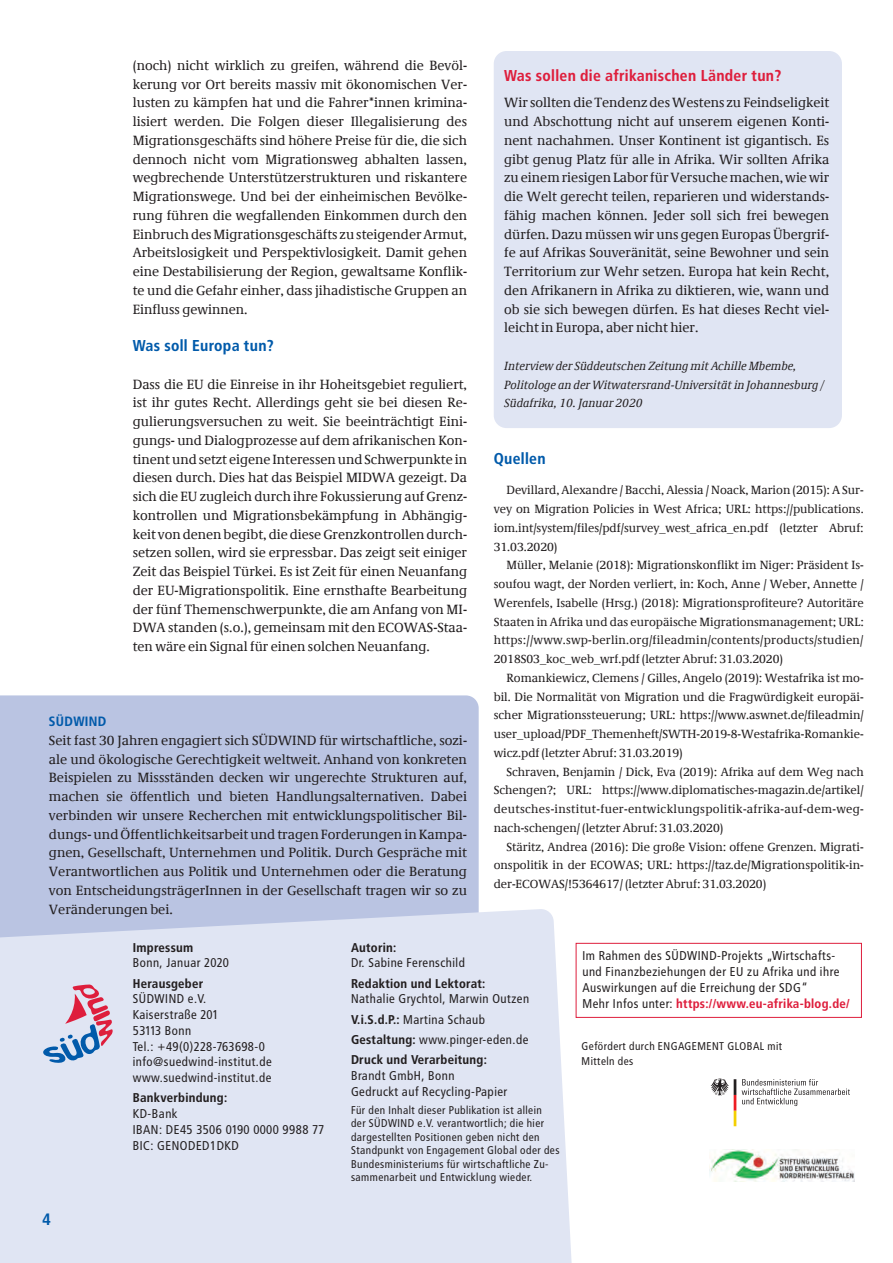
<style>
.page{position:relative;width:893px;height:1263px;background:#fff}
.page>*{position:absolute;margin:0;border:0;box-sizing:border-box;transform-origin:0 0}
.t1{font:700 16.5px "Transit";color:#015aaa}
.Zwischenüberschrift{font:700 15.75px "Transit";color:#de1e3c}
.Zwischenüberschrift-2{font:700 15.75px "Transit";color:#015aaa}
.Absatz{font:13.5px/18.8px "Demos Com";color:#231f20;text-align:justify}
.Copy{font:13.5px/18.8px "Demos Com";color:#231f20;text-align:justify}
.Copy-2{font:700 13.5px "Transit";color:#015aaa}
.Copy-3{font:12.75px/15.8px "Transit";color:#231f20}
.Copy-4{font:700 12.75px "Transit";color:#231f20}
.t2{font:700 12.75px "Transit";color:#de1e3c}
.Copy-5{font:12.75px "Transit";letter-spacing:-.025em;color:#231f20}
.Absatz-2{font:12px/18.8px "Demos Com";color:#231f20;text-align:justify}
.Absatz-3{font:italic 12px/18.8px "Demos Com";color:#231f20}
.t3{font:11.25px/13.5px "Transit";color:#231f20}
.s1{font-weight:700}
.s2{font-weight:400;color:#231f20}
</style>
<div class="page">
<div style="left:0;top:695px;width:479px;height:214px;background:#bac4e2"></div>
<div style="left:0;top:909px;width:579px;height:354px;background:#e0e5f3"></div>
<svg style="left:43px;top:984px;width:70px;height:79px;background:#c3b4cd"></svg>
<div style="left:494px;top:51px;width:348px;height:377px;background:#e0e5f3;border-radius:13px"></div>
<div style="left:576px;top:943px;width:286px;height:75px;border:1px solid #de1e3c"></div>
<svg style="left:711px;top:1078px;width:25px;height:48px"></svg>
<svg style="left:742px;top:1079px;width:108px;height:27px"></svg>
<img style="left:710px;top:1149px;width:145px;height:32px">
<p class="Absatz" style="left:133px;top:56px;width:336px">(noch) nicht wirklich zu greifen, während die Bevöl&shy;kerung vor Ort bereits massiv mit ökonomischen Ver&shy;lusten zu kämpfen hat und die Fahrer*innen krimina&shy;lisiert werden. Die Folgen dieser Illegalisierung des Migrationsgeschäfts sind höhere Preise für die, die sich dennoch nicht vom Migrationsweg abhalten lassen, wegbrechende Unterstützerstrukturen und riskantere Migrationswege. Und bei der einheimischen Bevölke&shy;rung führen die wegfallenden Einkommen durch den Einbruch des Migrationsgeschäfts zu steigender Armut, Arbeitslosigkeit und Perspektivlosigkeit. Damit gehen eine Destabilisierung der Region, gewaltsame Konflik&shy;te und die Gefahr einher, dass jihadistische Gruppen an Einfluss gewinnen.</p>
<p class="Zwischenüberschrift-2" style="left:133px;top:336px;width:143px">Was soll Europa tun?</p>
<p class="Absatz" style="left:133px;top:375px;width:336px">Dass die EU die Einreise in ihr Hoheitsgebiet reguliert, ist ihr gutes Recht. Allerdings geht sie bei diesen Re&shy;gulierungsversuchen zu weit. Sie beeinträchtigt Eini&shy;gungs- und Dialogprozesse auf dem afrikanischen Kon&shy;tinent und setzt eigene Interessen und Schwerpunkte in diesen durch. Dies hat das Beispiel MIDWA gezeigt. Da sich die EU zugleich durch ihre Fokussierung auf Grenz&shy;kontrollen und Migrationsbekämpfung in Abhängig&shy;keit von denen begibt, die diese Grenzkontrollen durch&shy;setzen sollen, wird sie erpressbar. Das zeigt seit einiger Zeit das Beispiel Türkei. Es ist Zeit für einen Neuanfang der EU-Migrationspolitik. Eine ernsthafte Bearbeitung der fünf Themenschwerpunkte, die am Anfang von MI-DWA standen (s.o.), gemeinsam mit den ECOWAS-Staa&shy;ten wäre ein Signal für einen solchen Neuanfang.</p>
<p class="Copy-2" style="left:49px;top:713px;width:59px">SÜDWIND</p>
<p class="Copy" style="left:49px;top:731px;width:420px">Seit fast 30 Jahren engagiert sich SÜDWIND für wirtschaftliche, sozi&shy;ale und ökologische Gerechtigkeit weltweit. Anhand von konkreten Beispielen zu Missständen decken wir ungerechte Strukturen auf, machen sie öffentlich und bieten Handlungsalternativen. Dabei verbinden wir unsere Recherchen mit entwicklungspolitischer Bil&shy;dungs- und Öffentlichkeitsarbeit und tragen Forderungen in Kampa&shy;gnen, Gesellschaft, Unternehmen und Politik. Durch Gespräche mit Verantwortlichen aus Politik und Unternehmen oder die Beratung von EntscheidungsträgerInnen in der Gesellschaft tragen wir so zu Veränderungen bei.</p>
<p class="Zwischenüberschrift" style="left:504px;top:66px;width:279px">Was sollen die afrikanischen Länder tun?</p>
<p class="Absatz" style="left:504px;top:94px;width:326px">Wir sollten die Tendenz des Westens zu Feindseligkeit und Abschottung nicht auf unserem eigenen Konti&shy;nent nachahmen. Unser Kontinent ist gigantisch. Es gibt genug Platz für alle in Afrika. Wir sollten Afrika zu einem riesigen Labor für Versuche machen, wie wir die Welt gerecht teilen, reparieren und widerstands&shy;fähig machen können. Jeder soll sich frei bewegen dürfen. Dazu müssen wir uns gegen Europas Übergrif&shy;fe auf Afrikas Souveränität, seine Bewohner und sein Territorium zur Wehr setzen. Europa hat kein Recht, den Afrikanern in Afrika zu diktieren, wie, wann und ob sie sich bewegen dürfen. Es hat dieses Recht viel&shy;leicht in Europa, aber nicht hier.</p>
<p class="Absatz-3" style="left:504px;top:356px;width:322px">Interview der Süddeutschen Zeitung mit Achille Mbembe,<br>Politologe an der Witwatersrand-Universität in Johannesburg /<br>Südafrika, 10. Januar 2020</p>
<p class="Zwischenüberschrift-2" style="left:494px;top:449px;width:54px">Quellen</p>
<p class="Absatz-2" style="left:494px;top:481px;width:371px;text-indent:13px">Devillard, Alexandre / Bacchi, Alessia / Noack, Marion (2015): A Sur&shy;vey on Migration Policies in West Africa; URL: https://publications. iom.int/system/files/pdf/survey_west_africa_en.pdf (letzter Abruf:<br>31.03.2020)</p>
<p class="Absatz-2" style="left:494px;top:556px;width:371px;text-indent:13px">Müller, Melanie (2018): Migrationskonflikt im Niger: Präsident Is&shy;soufou wagt, der Norden verliert, in: Koch, Anne / Weber, Annette / Werenfels, Isabelle (Hrsg.) (2018): Migrationsprofiteure? Autoritäre Staaten in Afrika und das europäische Migrationsmanagement; URL: https://www.swp-berlin.org/fileadmin/contents/products/studien/ 2018S03_koc_web_wrf.pdf (letzter Abruf: 31.03.2020)</p>
<p class="Absatz-2" style="left:494px;top:668px;width:371px;text-indent:13px">Romankiewicz, Clemens / Gilles, Angelo (2019): Westafrika ist mo&shy;bil. Die Normalität von Migration und die Fragwürdigkeit europäi&shy;scher Migrationssteuerung; URL: https://www.aswnet.de/fileadmin/ user_upload/PDF_Themenheft/SWTH-2019-8-Westafrika-Romankie&shy;wicz.pdf (letzter Abruf: 31.03.2019)</p>
<p class="Absatz-2" style="left:494px;top:762px;width:372px;text-indent:13px">Schraven, Benjamin / Dick, Eva (2019): Afrika auf dem Weg nach Schengen?; URL: https://www.diplomatisches-magazin.de/artikel/ deutsches-institut-fuer-entwicklungspolitik-afrika-auf-dem-weg&shy;nach-schengen/ (letzter Abruf: 31.03.2020)</p>
<p class="Absatz-2" style="left:494px;top:837px;width:371px;text-indent:13px">Stäritz, Andrea (2016): Die große Vision: offene Grenzen. Migrati&shy;onspolitik in der ECOWAS; URL: https://taz.de/Migrationspolitik-in&shy;der-ECOWAS/!5364617/ (letzter Abruf: 31.03.2020)</p>
<p class="t1" style="left:43px;top:1209px;width:10px">4</p>
<p class="Copy-4" style="left:133px;top:939px;width:62px">Impressum</p>
<p class="Copy-3" style="left:133px;top:955px;width:98px">Bonn, Januar 2020</p>
<p class="Copy-4" style="left:133px;top:975px;width:72px">Herausgeber</p>
<p class="Copy-3" style="left:133px;top:991px;width:76px">SÜDWIND e.V.</p>
<p class="Copy-3" style="left:133px;top:1007px;width:88px">Kaiserstraße 201</p>
<p class="Copy-3" style="left:133px;top:1023px;width:61px">53113 Bonn</p>
<p class="Copy-5" style="left:133px;top:1039px;width:134px">Tel.: +49(0)228-763698-0</p>
<p class="Copy-3" style="left:133px;top:1054px;width:141px">info@suedwind-institut.de</p>
<p class="Copy-3" style="left:133px;top:1070px;width:141px">www.suedwind-institut.de</p>
<p class="Copy-4" style="left:133px;top:1090px;width:96px">Bankverbindung:</p>
<p class="Copy-3" style="left:133px;top:1106px;width:47px">KD-Bank</p>
<p class="Copy-3" style="left:133px;top:1122px;width:193px">IBAN: DE45 3506 0190 0000 9988 77</p>
<p class="Copy-3" style="left:133px;top:1137px;width:108px">BIC: GENODED1DKD</p>
<p class="Copy-4" style="left:351px;top:939px;width:47px">Autorin:</p>
<p class="Copy-3" style="left:351px;top:955px;width:116px">Dr. Sabine Ferenschild</p>
<p class="Copy-4" style="left:351px;top:975px;width:136px">Redaktion und Lektorat:</p>
<p class="Copy-3" style="left:351px;top:991px;width:180px">Nathalie Grychtol, Marwin Outzen</p>
<p class="Copy-3" style="left:351px;top:1011px;width:136px"><span class="s1">V.i.S.d.P.:</span> Martina Schaub</p>
<p class="Copy-3" style="left:351px;top:1032px;width:179px"><span class="s1">Gestaltung:</span> www.pinger-eden.de</p>
<p class="Copy-4" style="left:351px;top:1052px;width:138px">Druck und Verarbeitung:</p>
<p class="Copy-3" style="left:351px;top:1068px;width:106px">Brandt GmbH, Bonn</p>
<p class="Copy-3" style="left:351px;top:1083px;width:158px">Gedruckt auf Recycling-Papier</p>
<p class="t3" style="left:351px;top:1103px;width:210px">Für den Inhalt dieser Publikation ist allein der SÜDWIND e.V. verantwortlich; die hier dargestellten Positionen geben nicht den Standpunkt von Engagement Global oder des Bundesministeriums für wirtschaftliche Zu&shy;sammenarbeit und Entwicklung wieder.</p>
<p class="Copy-3" style="left:582px;top:948px;width:255px">Im Rahmen des SÜDWIND-Projekts „Wirtschafts-</p>
<p class="Copy-3" style="left:582px;top:964px;width:259px">und Finanzbeziehungen der EU zu Afrika und ihre<br>Auswirkungen auf die Erreichung der SDG“</p>
<p class="t2" style="left:582px;top:995px;width:269px"><span class="s2">Mehr Infos unter:</span> https://www.eu-afrika-blog.de/</p>
<p class="t3" style="left:582px;top:1039px;width:202px;line-height:15px">Gefördert durch ENGAGEMENT GLOBAL mit<br>Mitteln des</p>
</div>
